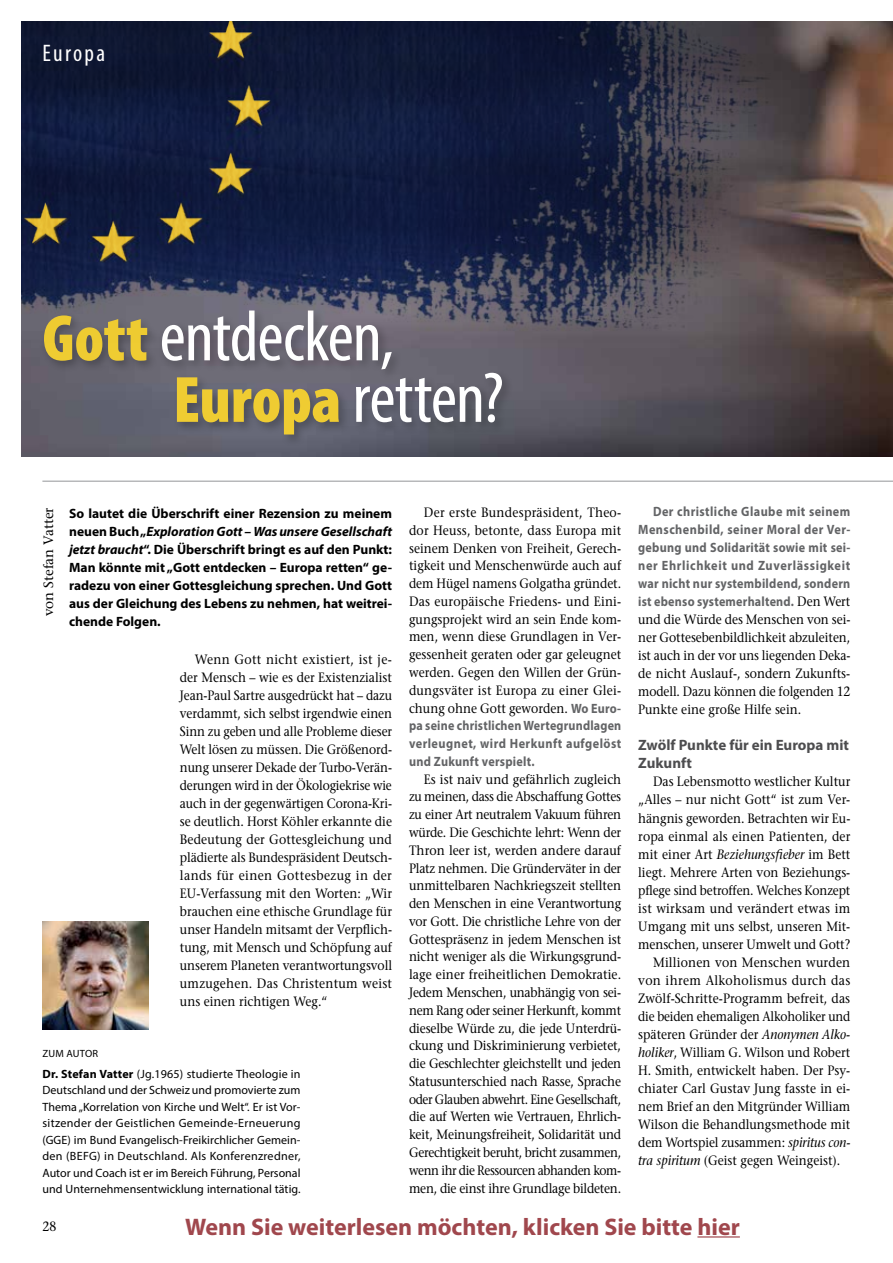
<style>
.page{position:relative;width:893px;height:1263px;background:#fff}
.page>*{position:absolute;margin:0;border:0;box-sizing:border-box;transform-origin:0 0}
.t1{font:condensed 72px/61.5px "Myriad Pro";letter-spacing:-.015em;color:#fff}
.t2{font:700 24px "Myriad Pro";color:#a0474d}
.t3{font:condensed 24px "Myriad Pro";letter-spacing:.1em;color:#fff}
.t4{font:700 15px/18px "Myriad Pro";color:#4d4d4f}
.t5{font:13.5px/17.7px "Stone Serif";color:#000;text-align:justify;scale:.9 1}
.t6{font:13.5px/18px "Stone Serif";color:#000;text-align:justify;scale:.91 1}
.t7{font:700 13.5px/18px "Myriad Pro";color:#000;text-align:justify}
.t8{font:700 13.5px/18px "Myriad Pro";letter-spacing:.02em;color:#636466;text-align:justify;scale:.91 1}
.t9{font:700 13.5px/17.9px "Myriad Pro";letter-spacing:.02em;color:#636466;text-align:justify;scale:.89 1}
.t10{font:13.5px "Stone Serif";color:#000;scale:.89 1}
.t11{font:13.5px "Stone Serif";color:#000;scale:.88 1}
.t12{font:13.5px "Stone Serif";letter-spacing:.025em;color:#000;scale:.91 1}
.t13{font:13.5px "Stone Serif";color:#000}
.t14{font:12px/16.5px "Myriad Pro";letter-spacing:.005em;color:#000;text-align:justify}
.t15{font:10.5px "Myriad Pro";letter-spacing:.02em;color:#000}
.s1{font-weight:900;font-size:66px;color:#efcc32}
.s2{font-style:italic}
.s3{font-weight:700}
.s4{font-family:"Myriad Pro";font-weight:700;color:#636466}
.s5{font-family:"Stone Serif";font-weight:400;color:#000}
</style>
<div class="page">
<img style="left:21px;top:21px;width:872px;height:436px">
<div style="left:40px;top:307px;width:474px;height:140px;background:#000;opacity:.25"></div>
<img style="left:42px;top:922px;width:107px;height:108px">
<hr style="left:42px;top:481px;width:851px;height:1px;background:#939598">
<img style="left:21px;top:21px;width:759px;height:321px">
<img style="left:21px;top:21px;width:260px;height:257px">
<hr style="left:697px;top:1236px;width:43px;height:1px;background:#a0474d">
<h2 class="t3" style="left:43px;top:38px;width:64px">Europa</h2>
<h1 class="t1" style="left:173px;top:305px;width:332px;text-indent:-131px"><span class="s1">Gott</span> entdecken,<br><span class="s1">Europa</span> retten?</h1>
<p class="t13" style="left:40px;top:616px;width:110px;rotate:-90deg">von Stefan Vatter</p>
<p class="t7" style="left:69px;top:503px;width:324px">So lautet die Überschrift einer Rezension zu meinem neuen Buch „<span class="s2">Exploration Gott – Was unsere Gesellschaft jetzt braucht</span>“. Die Überschrift bringt es auf den Punkt:<br>Man könnte mit „Gott entdecken – Europa retten“ ge&shy;radezu von einer Gottesgleichung sprechen. Und Gott aus der Gleichung des Lebens zu nehmen, hat weitrei&shy;chende Folgen.</p>
<p class="t6" style="left:180px;top:650px;width:235px;text-indent:15px">Wenn Gott nicht existiert, ist je&shy;der Mensch – wie es der Existenzialist Jean-Paul Sartre ausgedrückt hat – dazu verdammt, sich selbst irgendwie einen Sinn zu geben und alle Probleme dieser Welt lösen zu müssen. Die Größenord&shy;nung unserer Dekade der Turbo-Verän&shy;derungen wird in der Ökologiekrise wie auch in der gegenwärtigen Corona-Kri&shy;se deutlich. Horst Köhler erkannte die Bedeutung der Gottesgleichung und plädierte als Bundespräsident Deutsch&shy;lands für einen Gottesbezug in der EU-Verfassung mit den Worten: „Wir brauchen eine ethische Grundlage für unser Handeln mitsamt der Verpflich&shy;tung, mit Mensch und Schöpfung auf unserem Planeten verantwortungsvoll umzugehen. Das Christentum weist uns einen richtigen Weg.“</p>
<p class="t15" style="left:43px;top:1047px;width:57px">ZUM AUTOR</p>
<p class="t14" style="left:43px;top:1065px;width:260px"><span class="s3">Dr. Stefan Vatter</span> (Jg.1965) studierte Theologie in Deutschland und der Schweiz und promovierte zum Thema „Korrelation von Kirche und Welt“. Er ist Vor&shy;sitzender der Geistlichen Gemeinde-Erneuerung (GGE) im Bund Evangelisch-Freikirchlicher Gemein&shy;den (BEFG) in Deutschland. Als Konferenzredner, Autor und Coach ist er im Bereich Führung, Personal und Unternehmensentwicklung international tätig.</p>
<p class="t6" style="left:409px;top:503px;width:235px;text-indent:15px">Der erste Bundespräsident, Theo&shy;dor Heuss, betonte, dass Europa mit seinem Denken von Freiheit, Gerech&shy;tigkeit und Menschenwürde auch auf dem Hügel namens Golgatha gründet.<br>Das europäische Friedens- und Eini&shy;gungsprojekt wird an sein Ende kom&shy;men, wenn diese Grundlagen in Ver&shy;gessenheit geraten oder gar geleugnet werden. Gegen den Willen der Grün&shy;dungsväter ist Europa zu einer Glei&shy;chung ohne Gott geworden. <span class="s4">Wo Euro-</span></p>
<p class="t9" style="left:409px;top:716px;width:240px">pa seine christlichen Wertegrundlagen verleugnet, wird Herkunft aufgelöst und Zukunft verspielt.</p>
<p class="t5" style="left:409px;top:770px;width:237px;text-indent:15px">Es ist naiv und gefährlich zugleich zu meinen, dass die Abschaffung Gottes zu einer Art neutralem Vakuum führen würde. Die Geschichte lehrt: Wenn der Thron leer ist, werden andere darauf Platz nehmen. Die Gründerväter in der unmittelbaren Nachkriegszeit stellten den Menschen in eine Verantwortung vor Gott. Die christliche Lehre von der Gottespräsenz in jedem Menschen ist nicht weniger als die Wirkungsgrund&shy;lage einer freiheitlichen Demokratie.<br>Jedem Menschen, unabhängig von sei&shy;nem Rang oder seiner Herkunft, kommt dieselbe Würde zu, die jede Unterdrü&shy;ckung und Diskriminierung verbietet, die Geschlechter gleichstellt und jeden Statusunterschied nach Rasse, Sprache oder Glauben abwehrt. Eine Gesellschaft, die auf Werten wie Vertrauen, Ehrlich&shy;keit, Meinungsfreiheit, Solidarität und Gerechtigkeit beruht, bricht zusammen, wenn ihr die Ressourcen abhanden kom&shy;men, die einst ihre Grundlage bildeten.</p>
<p class="t8" style="left:638px;top:502px;width:235px;text-indent:15px">Der christliche Glaube mit seinem Menschenbild, seiner Moral der Ver&shy;gebung und Solidarität sowie mit sei&shy;ner Ehrlichkeit und Zuverlässigkeit war nicht nur systembildend, sondern ist ebenso systemerhaltend. <span class="s5">Den Wert</span></p>
<p class="t5" style="left:638px;top:611px;width:237px">und die Würde des Menschen von sei&shy;ner Gottesebenbildlichkeit abzuleiten, ist auch in der vor uns liegenden Deka&shy;de nicht Auslauf-, sondern Zukunfts&shy;modell. Dazu können die folgenden 12<br>Punkte eine große Hilfe sein.</p>
<p class="t4" style="left:638px;top:736px;width:212px">Zwölf Punkte für ein Europa mit<br>Zukunft</p>
<p class="t5" style="left:653px;top:773px;width:221px">Das Lebensmotto westlicher Kultur</p>
<p class="t5" style="left:638px;top:791px;width:237px">„Alles – nur nicht Gott“ ist zum Ver-</p>
<p class="t5" style="left:638px;top:809px;width:237px">hängnis geworden. Betrachten wir Eu-</p>
<p class="t5" style="left:638px;top:827px;width:237px">ropa einmal als einen Patienten, der</p>
<p class="t5" style="left:638px;top:845px;width:237px">mit einer Art <span class="s2">Beziehungsfieber</span> im Bett</p>
<p class="t5" style="left:638px;top:863px;width:237px">liegt. Mehrere Arten von Beziehungs-</p>
<p class="t10" style="left:638px;top:881px;width:240px">pflege sind betroffen. Welches Konzept</p>
<p class="t5" style="left:638px;top:899px;width:237px">ist wirksam und verändert etwas im</p>
<p class="t5" style="left:638px;top:917px;width:237px">Umgang mit uns selbst, unseren Mit-</p>
<p class="t5" style="left:638px;top:935px;width:237px">menschen, unserer Umwelt und Gott?</p>
<p class="t5" style="left:653px;top:953px;width:221px">Millionen von Menschen wurden</p>
<p class="t12" style="left:638px;top:971px;width:235px">von ihrem Alkoholismus durch das</p>
<p class="t5" style="left:638px;top:989px;width:237px">Zwölf-Schritte-Programm befreit, das</p>
<p class="t11" style="left:638px;top:1007px;width:243px">die beiden ehemaligen Alkoholiker und</p>
<p class="t5" style="left:638px;top:1025px;width:237px">späteren Gründer der <span class="s2">Anonymen Alko-</span></p>
<p class="t5" style="left:638px;top:1043px;width:237px"><span class="s2">holiker</span>, William G. Wilson und Robert</p>
<p class="t5" style="left:638px;top:1061px;width:237px">H. Smith, entwickelt haben. Der Psy-</p>
<p class="t5" style="left:638px;top:1079px;width:237px">chiater Carl Gustav Jung fasste in ei-</p>
<p class="t5" style="left:638px;top:1097px;width:237px">nem Brief an den Mitgründer William</p>
<p class="t5" style="left:638px;top:1115px;width:237px">Wilson die Behandlungsmethode mit</p>
<p class="t10" style="left:638px;top:1133px;width:240px">dem Wortspiel zusammen: <span class="s2">spiritus con-</span></p>
<p class="t5" style="left:638px;top:1151px;width:226px"><span class="s2">tra spiritum</span> (Geist gegen Weingeist).</p>
<p class="t5" style="left:42px;top:1217px;width:17px">28</p>
<h2 class="t2" style="left:185px;top:1211px;width:556px">Wenn Sie weiterlesen möchten, klicken Sie bitte hier</h2>
</div>
